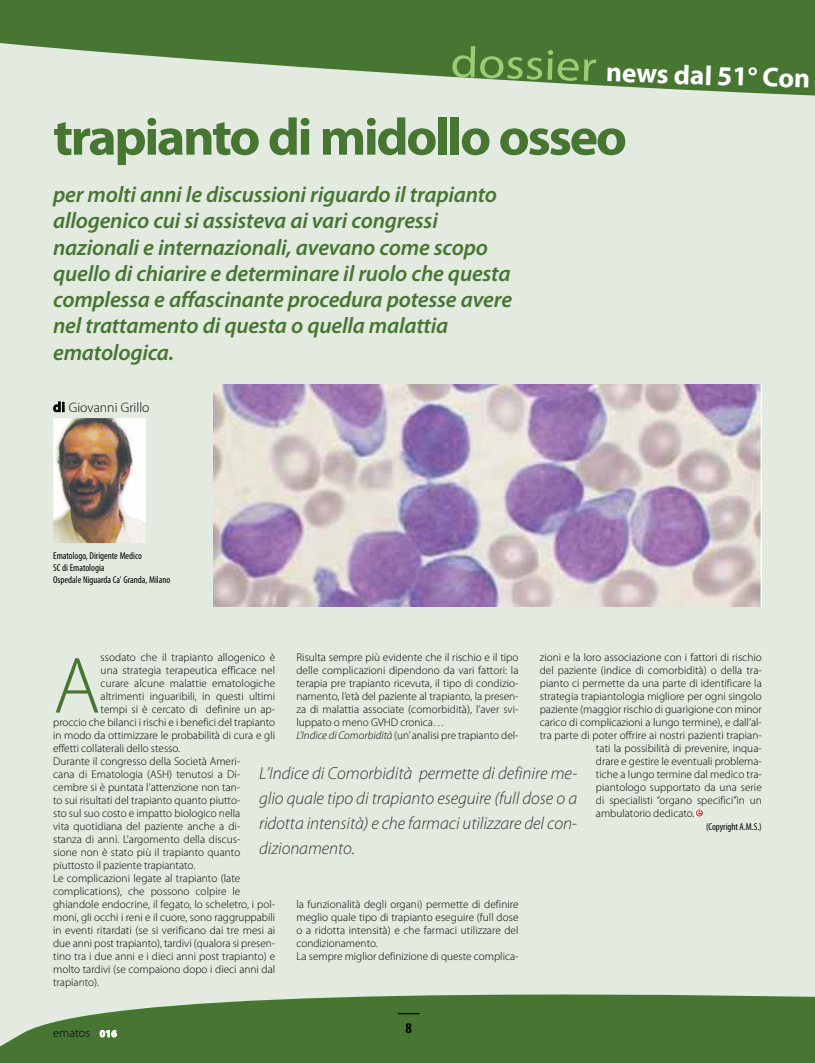
<style>
.page{position:relative;width:815px;height:1063px;background:#e3eae0}
.page>*{position:absolute;margin:0;border:0;box-sizing:border-box;transform-origin:0 0}
.t1{font:300 80.5px "Myriad Pro";color:#477633}
.t2{font:700 52.5px "Myriad Pro";letter-spacing:-.045em;color:#477633}
.t3{font:700 27.5px "Myriad Pro";color:#fff}
.t4{font:italic 600 22.5px/26.2px "Myriad Pro";letter-spacing:-.01em;color:#477633}
.t5{font:italic 300 17.5px/25px "Myriad Pro";letter-spacing:-.005em;color:#333;text-align:justify}
.t6{font:700 condensed 15px "Myriad Pro";color:#000}
.t7{font:300 13.75px "Myriad Pro";color:#000}
.t8{font:300 12.5px "Myriad Pro";color:#000}
.t9{font:300 11.25px/13px "Myriad Pro";letter-spacing:.005em;color:#000}
.t10{font:condensed 10px/12px "Myriad Pro";color:#000}
.s1{font-weight:400;font-size:43.88px;color:#9bcd72}
.s2{font-weight:600}
.s3{font-style:italic}
.s4{font-weight:600;font-size:10px;color:#666}
.s5{font-weight:700;font-size:10px;color:#fff}
</style>
<div class="page">
<svg style="left:0;top:0;width:815px;height:96px;fill:#477633"></svg>
<svg style="left:0;top:994px;width:815px;height:69px;background:#588245"></svg>
<svg style="left:398px;top:1013px;width:21px;height:1px"></svg>
<img style="left:53px;top:418px;width:93px;height:125px">
<svg style="left:696px;top:809px;width:7px;height:8px"></svg>
<svg style="left:696px;top:809px;width:7px;height:8px"></svg>
<svg style="left:697px;top:810px;width:4px;height:5px"></svg>
<img style="left:214px;top:385px;width:548px;height:221px">
<h3 class="t3" style="left:451px;top:56px;width:362px;rotate:2deg"><span class="s1">dossier</span> news dal 51° Con</h3>
<h2 class="t2" style="left:53px;top:117px;width:575px">trapianto di midollo osseo</h2>
<p class="t4" style="left:53px;top:183px;width:460px">per molti anni le discussioni riguardo il trapianto allogenico cui si assisteva ai vari congressi nazionali e internazionali, avevano come scopo quello di chiarire e determinare il ruolo che questa complessa e affascinante procedura potesse avere nel trattamento di questa o quella malattia ematologica.</p>
<p class="t7" style="left:53px;top:402px;width:98px"><span class="s2">di</span> Giovanni Grillo</p>
<p class="t10" style="left:53px;top:550px;width:119px">Ematologo, Dirigente Medico<br>SC di Ematologia<br>Ospedale Niguarda Ca' Granda, Milano</p>
<p class="t9" style="left:540px;top:651px;width:224px">zioni e la loro associazione con i fattori di rischio</p>
<p class="t9" style="left:540px;top:664px;width:224px">del paziente (indice di comorbidità) o della tra-</p>
<p class="t9" style="left:540px;top:677px;width:224px">pianto ci permette da una parte di identificare la</p>
<p class="t9" style="left:540px;top:690px;width:224px">strategia trapiantologia migliore per ogni singolo</p>
<p class="t9" style="left:540px;top:703px;width:224px">paziente (maggior rischio di guarigione con minor</p>
<p class="t9" style="left:540px;top:716px;width:224px">carico di complicazioni a lungo termine), e dall’al-</p>
<p class="t9" style="left:540px;top:729px;width:224px">tra parte di poter offrire ai nostri pazienti trapian-</p>
<p class="t9" style="left:596px;top:742px;width:167px">tati la possibilità di prevenire, inqua-</p>
<p class="t9" style="left:596px;top:755px;width:167px">drare e gestire le eventuali problema-</p>
<p class="t9" style="left:596px;top:768px;width:167px">tiche a lungo termine dal medico tra-</p>
<p class="t9" style="left:596px;top:781px;width:167px">piantologo supportato da una serie</p>
<p class="t9" style="left:596px;top:794px;width:167px">di specialisti “organo specifici”in un</p>
<p class="t9" style="left:596px;top:807px;width:100px">ambulatorio dedicato.</p>
<p class="t10" style="left:706px;top:821px;width:57px">(Copyright A.M.S.)</p>
<p class="t9" style="left:296px;top:651px;width:224px">Risulta sempre più evidente che il rischio e il tipo delle complicazioni dipendono da vari fattori: la terapia pre trapianto ricevuta, il tipo di condizio&shy;namento, l’età del paziente al trapianto, la presen&shy;za di malattia associate (comorbidità), l’aver svi&shy;luppato o meno GVHD cronica…<br><span class="s3">L’Indice di Comorbidità</span> (un’ analisi pre trapianto del-</p>
<p class="t9" style="left:101px;top:651px;width:176px">ssodato che il trapianto allogenico è</p>
<p class="t9" style="left:101px;top:664px;width:176px">una strategia terapeutica efficace nel</p>
<p class="t9" style="left:101px;top:677px;width:176px">curare alcune malattie ematologiche</p>
<p class="t9" style="left:101px;top:690px;width:176px">altrimenti inguaribili, in questi ultimi</p>
<p class="t9" style="left:101px;top:703px;width:176px">tempi si è cercato di definire un ap-</p>
<p class="t9" style="left:53px;top:716px;width:224px">proccio che bilanci i rischi e i benefici del trapianto</p>
<p class="t9" style="left:53px;top:729px;width:224px">in modo da ottimizzare le probabilità di cura e gli</p>
<p class="t9" style="left:53px;top:742px;width:128px">effetti collaterali dello stesso.</p>
<p class="t9" style="left:53px;top:755px;width:189px">Durante il congresso della Società Ameri-</p>
<p class="t9" style="left:53px;top:768px;width:189px">cana di Ematologia (ASH) tenutosi a Di-</p>
<p class="t9" style="left:53px;top:781px;width:189px">cembre si è puntata l’attenzione non tan-</p>
<p class="t9" style="left:53px;top:794px;width:189px">to sui risultati del trapianto quanto piutto-</p>
<p class="t9" style="left:53px;top:807px;width:189px">sto sul suo costo e impatto biologico nella</p>
<p class="t9" style="left:53px;top:820px;width:189px">vita quotidiana del paziente anche a di-</p>
<p class="t9" style="left:53px;top:833px;width:189px">stanza di anni. L’argomento della discus-</p>
<p class="t9" style="left:53px;top:846px;width:189px">sione non è stato più il trapianto quanto</p>
<p class="t9" style="left:53px;top:859px;width:144px">piuttosto il paziente trapiantato.</p>
<p class="t9" style="left:53px;top:872px;width:189px">Le complicazioni legate al trapianto (late</p>
<p class="t9" style="left:53px;top:885px;width:189px">complications), che possono colpire le</p>
<p class="t9" style="left:53px;top:898px;width:224px">ghiandole endocrine, il fegato, lo scheletro, i pol-</p>
<p class="t9" style="left:53px;top:911px;width:224px">moni, gli occhi i reni e il cuore, sono raggruppabili</p>
<p class="t9" style="left:53px;top:924px;width:224px">in eventi ritardati (se si verificano dai tre mesi ai</p>
<p class="t9" style="left:53px;top:937px;width:224px">due anni post trapianto), tardivi (qualora si presen-</p>
<p class="t9" style="left:53px;top:950px;width:224px">tino tra i due anni e i dieci anni post trapianto) e</p>
<p class="t9" style="left:53px;top:963px;width:224px">molto tardivi (se compaiono dopo i dieci anni dal</p>
<p class="t9" style="left:53px;top:976px;width:47px">trapianto).</p>
<h1 class="t1" style="left:53px;top:655px;width:49px">A</h1>
<h3 class="t5" style="left:259px;top:763px;width:320px">L’Indice di Comorbidità permette di definire me&shy;glio quale tipo di trapianto eseguire (full dose o a ridotta intensità) e che farmaci utilizzare del con&shy;dizionamento.</h3>
<p class="t9" style="left:296px;top:898px;width:224px">la funzionalità degli organi) permette di definire meglio quale tipo di trapianto eseguire (full dose o a ridotta intensità) e che farmaci utilizzare del condizionamento.<br>La sempre miglior definizione di queste complica-</p>
<p class="t8" style="left:53px;top:1028px;width:65px">ematos <span class="s4">•</span> <span class="s5">016</span></p>
<h3 class="t6" style="left:406px;top:1019px;width:8px">8</h3>
</div>
